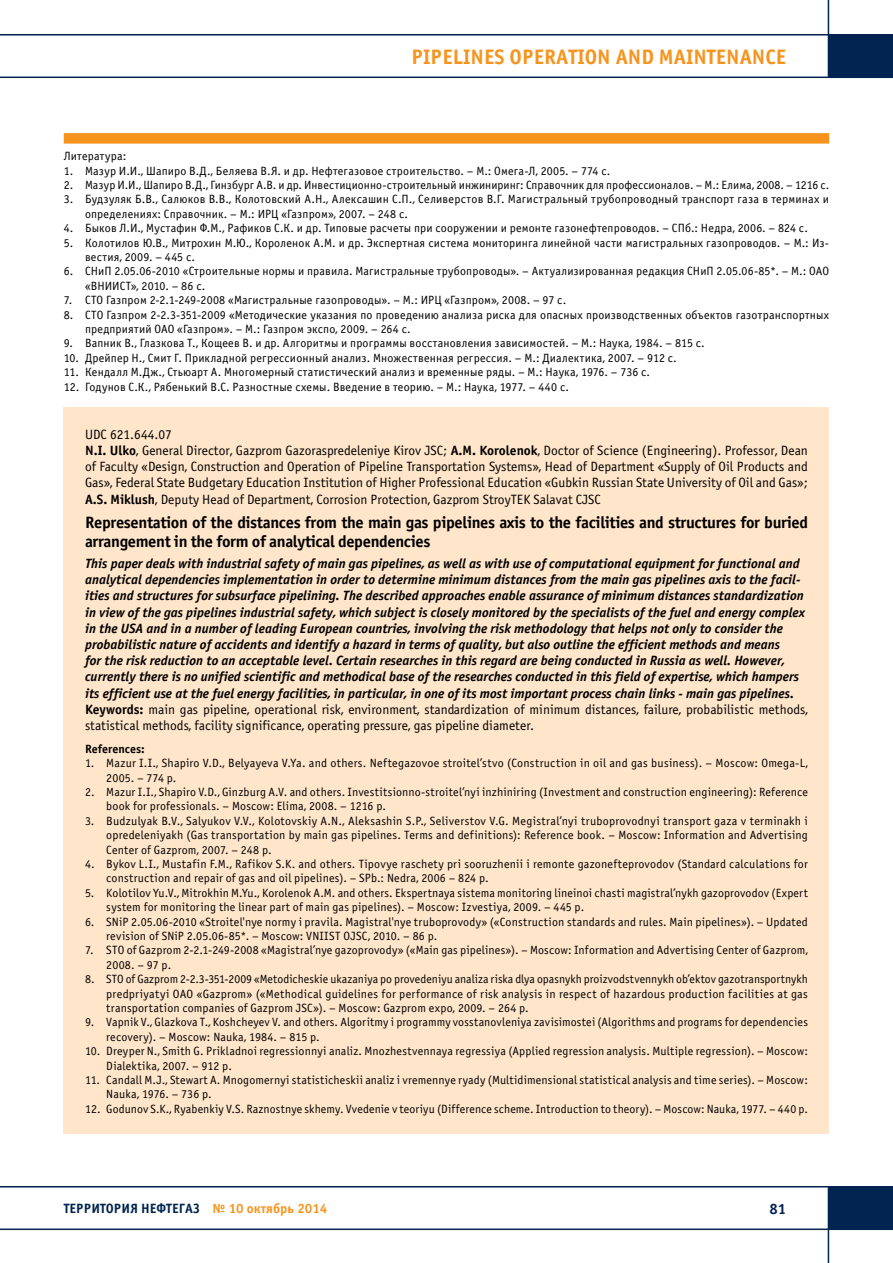
<style>
.page{position:relative;width:893px;height:1263px;background:#fff}
.page>*{position:absolute;margin:0;border:0;box-sizing:border-box;transform-origin:0 0}
.t1{font:700 21px "Officina Sans C";color:#f7941e}
.t2{font:700 16.5px/19.8px "Officina Sans C";letter-spacing:-.02em;color:#000}
.t3{font:700 15px "Officina Sans C";color:#00234f}
.t4{font:italic 700 13.5px/16.2px "Officina Sans C";color:#000}
.t5{font:13.5px/16.2px "Officina Sans C";color:#000}
.t6{font:700 13.5px "Officina Sans C";color:#00234f}
.t7{font:12px/14.4px "Officina Sans C";letter-spacing:.015em;color:#000}
.t8{font:700 12px "Officina Sans C";color:#000}
.s1{font-weight:700}
.s2{font-style:normal}
.s3{font-weight:400;font-style:normal}
.s4{color:#f7941e}
</style>
<div class="page">
<hr style="left:828px;top:0;width:1px;height:78px;background:#00234f">
<div style="left:828px;top:35px;width:65px;height:42px;background:#00234f"></div>
<hr style="left:0;top:77px;width:893px;height:1px;background:#00234f">
<hr style="left:0;top:34px;width:893px;height:2px;background:#00234f">
<hr style="left:828px;top:1186px;width:1px;height:77px;background:#00234f">
<div style="left:828px;top:1187px;width:65px;height:42px;background:#00234f"></div>
<hr style="left:0;top:1186px;width:893px;height:1px;background:#00234f">
<hr style="left:0;top:1228px;width:893px;height:2px;background:#00234f">
<div style="left:64px;top:407px;width:765px;height:727px;background:#ffe6ca"></div>
<div style="left:64px;top:133px;width:765px;height:11px;background:#f7941e"></div>
<h1 class="t1" style="left:411px;top:45px;width:376px">PIPELINES OPERATION AND MAINTENANCE</h1>
<p class="t7" style="left:64px;top:149px;width:64px">Литература:</p>
<p class="t7" style="left:64px;top:164px;width:548px">1. Мазур И.И., Шапиро В.Д., Беляева В.Я. и др. Нефтегазовое строительство. – М.: Омега-Л, 2005. – 774 с.</p>
<p class="t7" style="left:64px;top:178px;width:767px">2. Мазур И.И., Шапиро В.Д., Гинзбург А.В. и др. Инвестиционно-строительный инжиниринг: Справочник для профессионалов. – М.: Елима, 2008. – 1216 с.</p>
<p class="t7" style="left:85px;top:192px;width:746px;text-indent:-21px">3. Будзуляк Б.В., Салюков В.В., Колотовский А.Н., Алексашин С.П., Селиверстов В.Г. Магистральный трубопроводный транспорт газа в терминах и определениях: Справочник. – М.: ИРЦ «Газпром», 2007. – 248 с.</p>
<p class="t7" style="left:64px;top:221px;width:746px">4. Быков Л.И., Мустафин Ф.М., Рафиков С.К. и др. Типовые расчеты при сооружении и ремонте газонефтепроводов. – СПб.: Недра, 2006. – 824 с.</p>
<p class="t7" style="left:85px;top:236px;width:746px;text-indent:-21px">5. Колотилов Ю.В., Митрохин М.Ю., Короленок А.М. и др. Экспертная система мониторинга линейной части магистральных газопроводов. – М.: Из&shy;вестия, 2009. – 445 с.</p>
<p class="t7" style="left:85px;top:264px;width:746px;text-indent:-21px">6. СНиП 2.05.06-2010 «Строительные нормы и правила. Магистральные трубопроводы». – Актуализированная редакция СНиП 2.05.06-85*. – М.: ОАО «ВНИИСТ», 2010. – 86 с.</p>
<p class="t7" style="left:64px;top:293px;width:504px">7. СТО Газпром 2-2.1-249-2008 «Магистральные газопроводы». – М.: ИРЦ «Газпром», 2008. – 97 с.</p>
<p class="t7" style="left:85px;top:308px;width:746px;text-indent:-21px">8. СТО Газпром 2-2.3-351-2009 «Методические указания по проведению анализа риска для опасных производственных объектов газотранспортных предприятий ОАО «Газпром». – М.: Газпром экспо, 2009. – 264 с.</p>
<p class="t7" style="left:64px;top:336px;width:642px">9. Вапник В., Глазкова Т., Кощеев В. и др. Алгоритмы и программы восстановления зависимостей. – М.: Наука, 1984. – 815 с.</p>
<p class="t7" style="left:64px;top:351px;width:614px">10. Дрейпер Н., Смит Г. Прикладной регрессионный анализ. Множественная регрессия. – М.: Диалектика, 2007. – 912 с.</p>
<p class="t7" style="left:64px;top:365px;width:588px">11. Кендалл М.Дж., Стьюарт А. Многомерный статистический анализ и временные ряды. – М.: Наука, 1976. – 736 с.</p>
<p class="t7" style="left:64px;top:380px;width:507px">12. Годунов С.К., Рябенький В.С. Разностные схемы. Введение в теорию. – М.: Наука, 1977. – 440 с.</p>
<p class="t5" style="left:85px;top:426px;width:724px">UDC 621.644.07<br><span class="s1">N.I. Ulko</span>, General Director, Gazprom Gazoraspredeleniye Kirov JSC; <span class="s1">A.M. Korolenok</span>, Doctor of Science (Engineering). Professor, Dean of Faculty «Design, Construction and Operation of Pipeline Transportation Systems», Head of Department «Supply of Oil Products and Gas», Federal State Budgetary Education Institution of Higher Professional Education «Gubkin Russian State University of Oil and Gas»; <span class="s1">A.S. Miklush</span>, Deputy Head of Department, Corrosion Protection, Gazprom StroyTEK Salavat CJSC</p>
<h2 class="t2" style="left:85px;top:512px;width:724px">Representation of the distances from the main gas pipelines axis to the facilities and structures for buried arrangement in the form of analytical dependencies</h2>
<p class="t4" style="left:85px;top:555px;width:724px">This paper deals with industrial safety of main gas pipelines, as well as with use of computational equipment for functional and analytical dependencies implementation in order to determine minimum distances from the main gas pipelines axis to the facil&shy;ities and structures for subsurface pipelining. The described approaches enable assurance of minimum distances standardization in view of the gas pipelines industrial safety, which subject is closely monitored by the specialists of the fuel and energy complex in the USA and in a number of leading European countries, involving the risk methodology that helps not only to consider the probabilistic nature of accidents and identify a hazard in terms of quality, but also outline the efficient methods and means<br>for the risk reduction to an acceptable level. Certain researches in this regard are being conducted in Russia as well. However, currently there is no unified scientific and methodical base of the researches conducted in this field of expertise, which hampers its efficient use at the fuel energy facilities, in particular, in one of its most important process chain links - main gas pipelines.<br><span class="s2">Keywords:</span> <span class="s3">main gas pipeline, operational risk, environment, standardization of minimum distances, failure, probabilistic methods, statistical methods, facility significance, operating pressure, gas pipeline diameter.</span></p>
<p class="t8" style="left:85px;top:742px;width:61px">References:</p>
<p class="t7" style="left:106px;top:756px;width:703px;text-indent:-21px">1. Mazur I.I., Shapiro V.D., Belyayeva V.Ya. and others. Neftegazovoe stroitel’stvo (Construction in oil and gas business). – Moscow: Omega-L,<br>2005. – 774 p.</p>
<p class="t7" style="left:106px;top:785px;width:703px;text-indent:-21px">2. Mazur I.I., Shapiro V.D., Ginzburg A.V. and others. Investitsionno-stroitel’nyi inzhiniring (Investment and construction engineering): Reference book for professionals. – Moscow: Elima, 2008. – 1216 p.</p>
<p class="t7" style="left:106px;top:814px;width:703px;text-align:justify;text-indent:-21px">3. Budzulyak B.V., Salyukov V.V., Kolotovskiy A.N., Aleksashin S.P., Seliverstov V.G. Megistral’nyi truboprovodnyi transport gaza v terminakh i opredeleniyakh (Gas transportation by main gas pipelines. Terms and definitions): Reference book. – Moscow: Information and Advertising Center of Gazprom, 2007. – 248 p.</p>
<p class="t7" style="left:106px;top:857px;width:703px;text-indent:-21px">4. Bykov L.I., Mustafin F.M., Rafikov S.K. and others. Tipovye raschety pri sooruzhenii i remonte gazonefteprovodov (Standard calculations for construction and repair of gas and oil pipelines). – SPb.: Nedra, 2006 – 824 p.</p>
<p class="t7" style="left:106px;top:886px;width:703px;text-indent:-21px">5. Kolotilov Yu.V., Mitrokhin M.Yu., Korolenok A.M. and others. Ekspertnaya sistema monitoring lineinoi chasti magistral’nykh gazoprovodov (Expert system for monitoring the linear part of main gas pipelines). – Moscow: Izvestiya, 2009. – 445 p.</p>
<p class="t7" style="left:106px;top:915px;width:703px;text-indent:-21px">6. SNiP 2.05.06-2010 «Stroitel'nye normy i pravila. Magistral'nye truboprovody» («Construction standards and rules. Main pipelines»). – Updated revision of SNiP 2.05.06-85*. – Moscow: VNIIST OJSC, 2010. – 86 p.</p>
<p class="t7" style="left:106px;top:943px;width:703px;text-indent:-21px">7. STO of Gazprom 2-2.1-249-2008 «Magistral’nye gazoprovody» («Main gas pipelines»). – Moscow: Information and Advertising Center of Gazprom,<br>2008. – 97 p.</p>
<p class="t7" style="left:106px;top:972px;width:703px;text-align:justify;text-indent:-21px">8. STO of Gazprom 2-2.3-351-2009 «Metodicheskie ukazaniya po provedeniyu analiza riska dlya opasnykh proizvodstvennykh ob’ektov gazotransportnykh predpriyatyi OAO «Gazprom» («Methodical guidelines for performance of risk analysis in respect of hazardous production facilities at gas transportation companies of Gazprom JSC»). – Moscow: Gazprom expo, 2009. – 264 p.</p>
<p class="t7" style="left:106px;top:1015px;width:703px;text-indent:-21px">9. Vapnik V., Glazkova T., Koshcheyev V. and others. Algoritmy i programmy vosstanovleniya zavisimostei (Algorithms and programs for dependencies recovery). – Moscow: Nauka, 1984. – 815 p.</p>
<p class="t7" style="left:106px;top:1044px;width:703px;text-indent:-21px">10. Dreyper N., Smith G. Prikladnoi regressionnyi analiz. Mnozhestvennaya regressiya (Applied regression analysis. Multiple regression). – Moscow:<br>Dialektika, 2007. – 912 p.</p>
<p class="t7" style="left:106px;top:1073px;width:703px;text-indent:-21px">11. Candall M.J., Stewart A. Mnogomernyi statisticheskii analiz i vremennye ryady (Multidimensional statistical analysis and time series). – Moscow:<br>Nauka, 1976. – 736 p.</p>
<p class="t7" style="left:85px;top:1102px;width:724px">12. Godunov S.K., Ryabenkiy V.S. Raznostnye skhemy. Vvedenie v teoriyu (Difference scheme. Introduction to theory). – Moscow: Nauka, 1977. – 440 p.</p>
<p class="t6" style="left:64px;top:1201px;width:265px">ТЕРРИТОРИЯ НЕФТЕГАЗ <span class="s4">№ 10 октябрь 2014</span></p>
<p class="t3" style="left:770px;top:1200px;width:18px">81</p>
</div>
